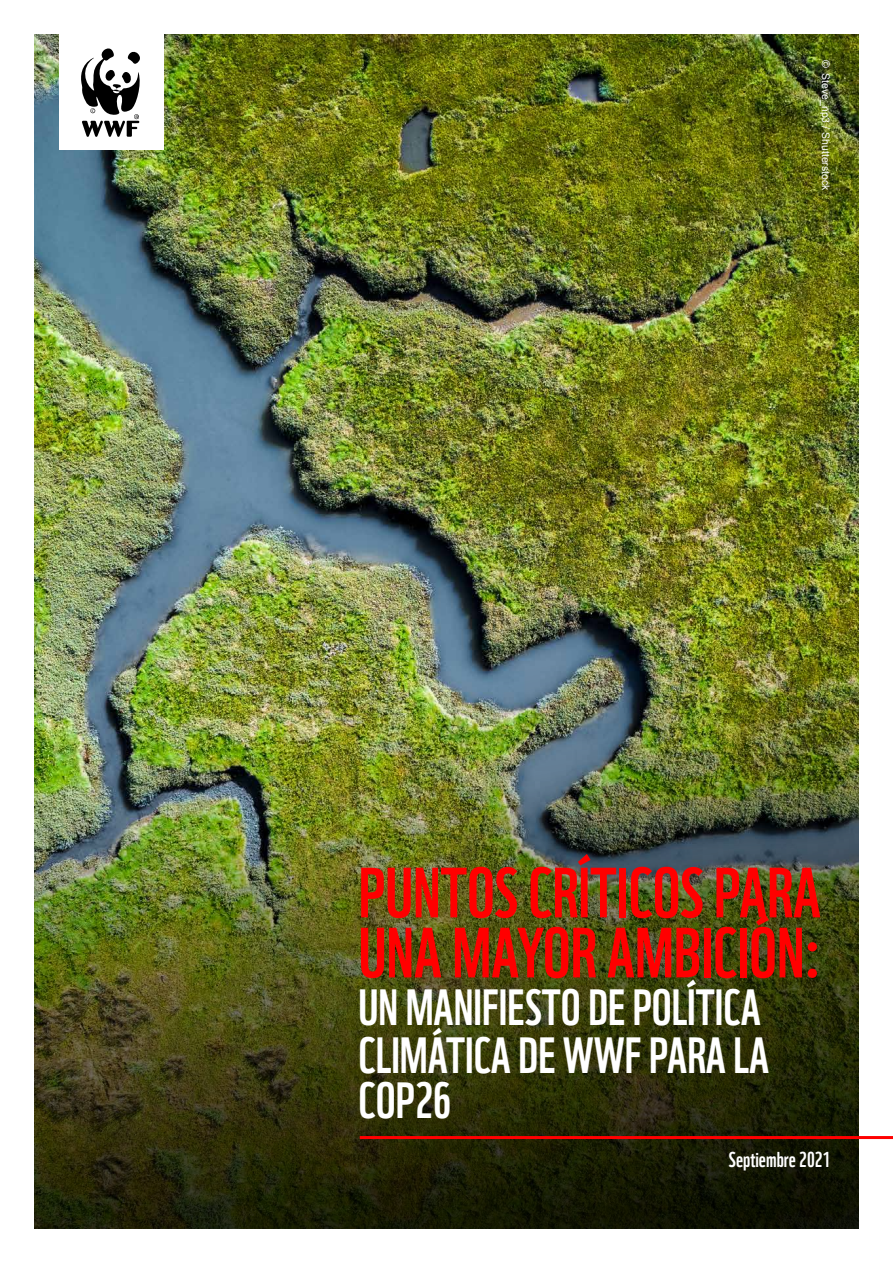
<style>
.page{position:relative;width:893px;height:1263px;background:#fff}
.page>*{position:absolute;margin:0;border:0;box-sizing:border-box;transform-origin:0 0}
.t1{font:69px/60px "WWF";color:#f00}
.t2{font:49.5px/46.5px "WWF";color:#fff}
.t3{font:21px "WWF";color:#fff}
.t4{font:10.5px "Arial";color:#fff}
</style>
<div class="page">
<img style="left:34px;top:34px;width:825px;height:434px">
<img style="left:34px;top:468px;width:825px;height:761px">
<div style="left:60px;top:0;width:104px;height:150px;background:#fff"></div>
<svg style="left:81px;top:48px;width:59px;height:89px"></svg>
<hr style="left:360px;top:1136px;width:533px;height:3px;background:#f00">
<p class="t4" style="left:833px;top:60px;width:132px;rotate:90deg">© Steve_np3 / Shutterstock</p>
<h1 class="t1" style="left:359px;top:856px;width:464px">PUNTOS CRÍTICOS PARA<br>UNA MAYOR AMBICIÓN:</h1>
<p class="t2" style="left:359px;top:979px;width:412px">UN MANIFIESTO DE POLÍTICA<br>CLIMÁTICA DE WWF PARA LA<br>COP26</p>
<p class="t3" style="left:729px;top:1143px;width:103px">Septiembre 2021</p>
</div>
